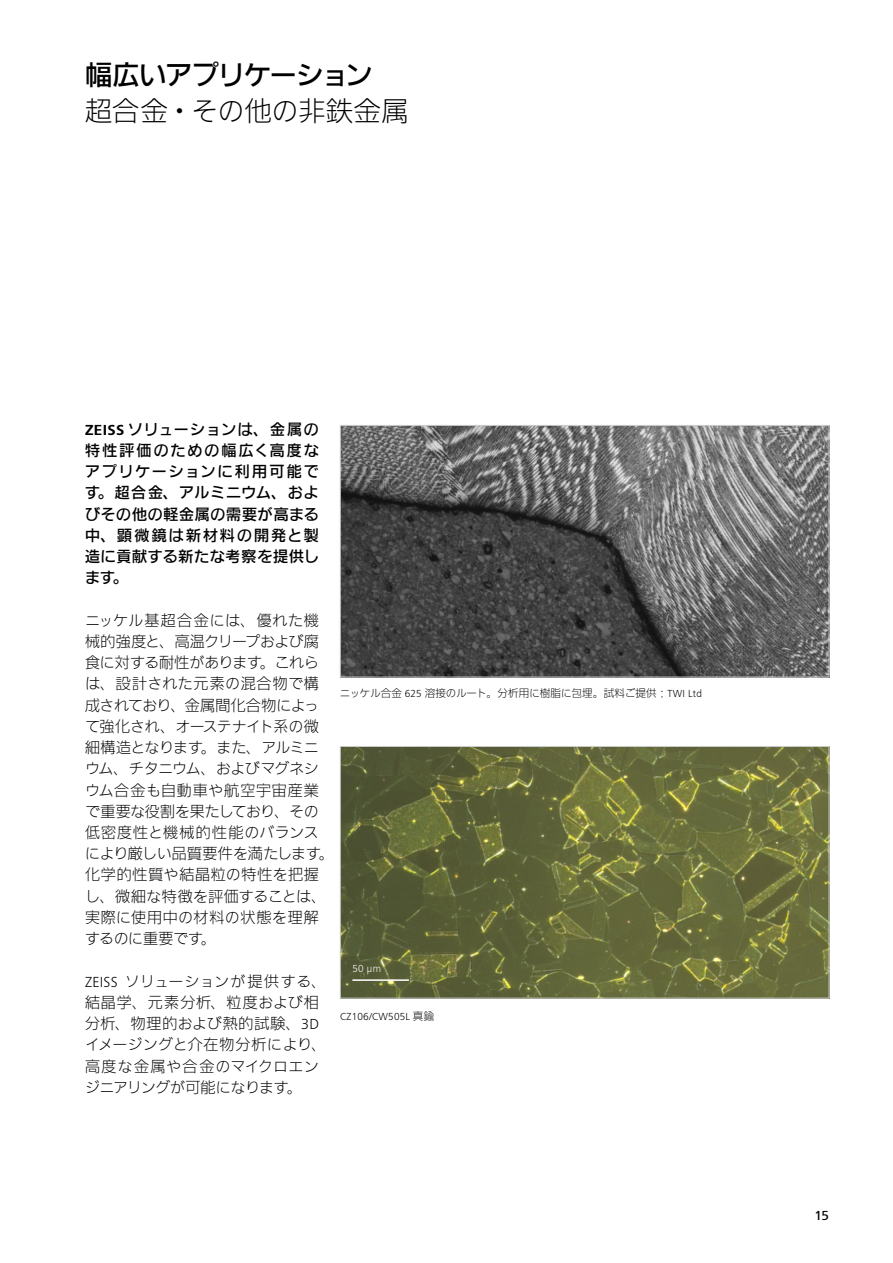
<style>
.page{position:relative;width:893px;height:1263px;background:#fff}
.page>*{position:absolute;margin:0;border:0;box-sizing:border-box;transform-origin:0 0}
.t1{font:300 27px "Iwa N Go Pro";letter-spacing:.015em;color:#000}
.t2{font:500 27px "Iwa N Go Pro";letter-spacing:-.025em;color:#000}
.t3{font:300 15px/21.3px "Iwa N Go Pro";letter-spacing:.015em;color:#000}
.t4{font:500 15px/21.1px "Iwa N Go Pro";letter-spacing:.05em;color:#000;text-align:justify}
.t5{font:500 13.5px "ZEISS Frutiger Next W1 G";color:#000}
.t6{font:300 10.5px "Iwa N Go Pro";color:#000}
.t7{font:300 10.5px "ZEISS Frutiger Next W1 G";letter-spacing:.02em;color:#000}
.t8{font:300 10.5px "ZEISS Frutiger Next W1 G";color:#fff}
.s1{font-family:"ZEISS Frutiger Next W1 G";font-weight:700}
.s2{font-family:"ZEISS Frutiger Next W1 G"}
.s3{font-family:"Iwa N Go Pro"}
</style>
<div class="page">
<img style="left:342px;top:427px;width:485px;height:248px">
<div style="left:340px;top:425px;width:489px;height:252px;border:1px solid #cccecf"></div>
<img style="left:342px;top:748px;width:485px;height:248px">
<div style="left:340px;top:746px;width:489px;height:252px;border:1px solid #cccecf"></div>
<hr style="left:352px;top:979px;width:57px;height:2px;background:#fff">
<h1 class="t2" style="left:85px;top:55px;width:289px">幅広いアプリケーション</h1>
<h1 class="t1" style="left:85px;top:91px;width:325px">超合金・その他の非鉄金属</h1>
<p class="t4" style="left:85px;top:417px;width:235px"><span class="s1">ZEISS</span> ソリューションは、金属の特性評価のための幅広く高度なアプリケーションに利用可能です。超合金、アルミニウム、およびその他の軽金属の需要が高まる中、顕微鏡は新材料の開発と製造に貢献する新たな考察を提供します。</p>
<p class="t3" style="left:85px;top:608px;width:251px">ニッケル基超合金には、優れた機械的強度と、高温クリープおよび腐食に対する耐性があります。これらは、設計された元素の混合物で構成されており、金属間化合物によって強化され、オーステナイト系の微細構造となります。また、アルミニウム、チタニウム、およびマグネシウム合金も自動車や航空宇宙産業で重要な役割を果たしており、その低密度性と機械的性能のバランスにより厳しい品質要件を満たします。化学的性質や結晶粒の特性を把握し、微細な特徴を評価することは、実際に使用中の材料の状態を理解するのに重要です。</p>
<p class="t3" style="left:85px;top:969px;width:243px"><span class="s2">ZEISS</span> ソリューションが提供する、結晶学、元素分析、粒度および相分析、物理的および熱的試験、<span class="s2">3D</span>イメージングと介在物分析により、高度な金属や合金のマイクロエンジニアリングが可能になります。</p>
<p class="t6" style="left:340px;top:686px;width:363px">ニッケル合金 <span class="s2">625</span> 溶接のルート。分析用に樹脂に包埋。試料ご提供：<span class="s2">TWI Ltd</span></p>
<p class="t8" style="left:352px;top:961px;width:30px">50 µm</p>
<p class="t7" style="left:340px;top:1009px;width:96px">CZ106/CW505L <span class="s3">真鍮</span></p>
<p class="t5" style="left:814px;top:1206px;width:16px">15</p>
</div>
